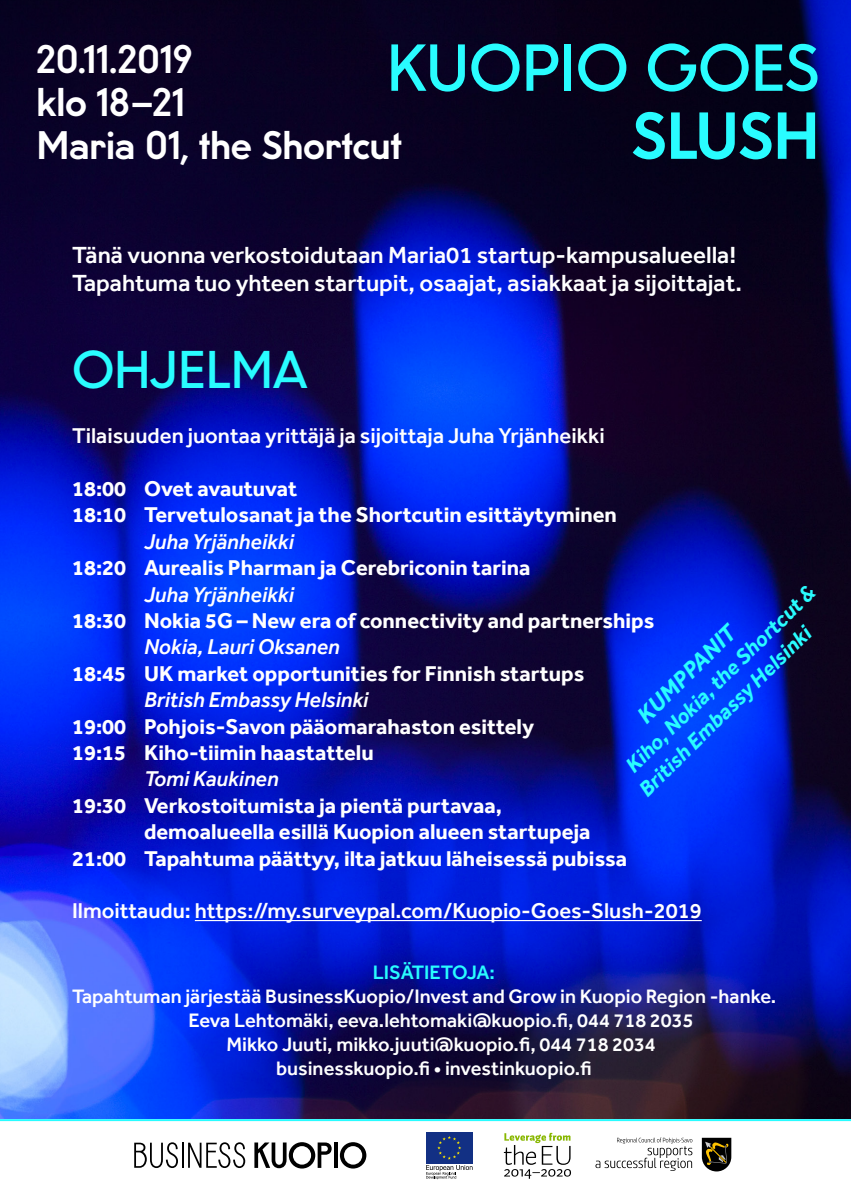
<style>
.page{position:relative;width:851px;height:1191px;background:#fff}
.page>*{position:absolute;margin:0;border:0;box-sizing:border-box;transform-origin:0 0}
.t1{font:500 60px "U8";letter-spacing:-.005em;color:#29fcff}
.t2{font:700 60px "U8";letter-spacing:-.005em;color:#29fcff}
.t3{font:500 48px "U8";color:#29fcff}
.t4{font:700 36px "U8";color:#fff}
.t5{font:500 24px "Effra";color:#fff}
.t6{font:italic 700 24px "Effra";color:#29fcff}
.t7{font:700 22px "Effra";color:#fff}
.t8{font:500 22px "Effra";color:#fff}
.t9{font:italic 500 22px "Effra";color:#fff}
.t10{font:italic 700 22px "Effra";color:#29fcff}
.t11{font:500 20px "Effra";color:#fff}
.t12{font:500 20px "Effra";letter-spacing:-.01em;color:#29fcff}
</style>
<div class="page">
<img style="left:0;top:0;width:850px;height:1119px">
<hr style="left:195px;top:920px;width:506px;height:1px;background:#fff">
<svg style="left:595px;top:1137px;width:97px;height:33px"></svg>
<svg style="left:701px;top:1137px;width:30px;height:34px"></svg>
<svg style="left:503px;top:1132px;width:68px;height:46px"></svg>
<div style="left:426px;top:1132px;width:46px;height:31px;background:#123084"></div>
<svg style="left:437px;top:1136px;width:24px;height:23px"></svg>
<svg style="left:426px;top:1165px;width:46px;height:14px"></svg>
<svg style="left:134px;top:1142px;width:111px;height:26px"></svg>
<hr style="left:334px;top:1142px;width:3px;height:25px;background:#000">
<svg style="left:340px;top:1142px;width:26px;height:26px"></svg>
<svg style="left:254px;top:1142px;width:77px;height:26px"></svg>
<hr style="left:0;top:1119px;width:850px;height:2px;background:#29fcff">
<p class="t1" style="left:386px;top:21px;width:435px">KUOPIO GOES</p>
<p class="t2" style="left:631px;top:89px;width:189px">SLUSH</p>
<p class="t4" style="left:36px;top:31px;width:157px">20.11.2019</p>
<p class="t4" style="left:36px;top:74px;width:150px">klo 18–21</p>
<p class="t4" style="left:36px;top:117px;width:367px">Maria 01, the Shortcut</p>
<p class="t5" style="left:72px;top:240px;width:665px">Tänä vuonna verkostoidutaan Maria01 startup-kampusalueella!</p>
<p class="t5" style="left:72px;top:269px;width:671px">Tapahtuma tuo yhteen startupit, osaajat, asiakkaat ja sijoittajat.</p>
<p class="t3" style="left:72px;top:332px;width:237px">OHJELMA</p>
<p class="t8" style="left:72px;top:422px;width:534px">Tilaisuuden juontaa yrittäjä ja sijoittaja Juha Yrjänheikki</p>
<p class="t7" style="left:72px;top:475px;width:227px">18:00 Ovet avautuvat</p>
<p class="t7" style="left:72px;top:502px;width:546px">18:10 Tervetulosanat ja the Shortcutin esittäytyminen</p>
<p class="t9" style="left:144px;top:528px;width:151px">Juha Yrjänheikki</p>
<p class="t7" style="left:72px;top:554px;width:460px">18:20 Aurealis Pharman ja Cerebriconin tarina</p>
<p class="t9" style="left:144px;top:581px;width:151px">Juha Yrjänheikki</p>
<p class="t7" style="left:72px;top:607px;width:583px">18:30 Nokia 5G – New era of connectivity and partnerships</p>
<p class="t9" style="left:144px;top:634px;width:197px">Nokia, Lauri Oksanen</p>
<p class="t7" style="left:72px;top:660px;width:513px">18:45 UK market opportunities for Finnish startups</p>
<p class="t9" style="left:144px;top:686px;width:226px">British Embassy Helsinki</p>
<p class="t7" style="left:72px;top:713px;width:463px">19:00 Pohjois-Savon pääomarahaston esittely</p>
<p class="t7" style="left:72px;top:739px;width:303px">19:15 Kiho-tiimin haastattelu</p>
<p class="t9" style="left:144px;top:766px;width:136px">Tomi Kaukinen</p>
<p class="t7" style="left:72px;top:792px;width:431px">19:30 Verkostoitumista ja pientä purtavaa,</p>
<p class="t7" style="left:144px;top:818px;width:448px">demoalueella esillä Kuopion alueen startupeja</p>
<p class="t7" style="left:72px;top:845px;width:556px">21:00 Tapahtuma päättyy, ilta jatkuu läheisessä pubissa</p>
<p class="t8" style="left:72px;top:898px;width:631px">Ilmoittaudu: https://my.surveypal.com/Kuopio-Goes-Slush-2019</p>
<p class="t10" style="left:619px;top:758px;width:258px;rotate:-44deg">Kiho, Nokia, the Shortcut &amp;</p>
<p class="t6" style="left:630px;top:708px;width:129px;rotate:-44deg">KUMPPANIT</p>
<p class="t10" style="left:632px;top:782px;width:233px;rotate:-44deg">British Embassy Helsinki</p>
<p class="t12" style="left:373px;top:960px;width:123px">LISÄTIETOJA:</p>
<p class="t11" style="left:72px;top:984px;width:705px">Tapahtuman järjestää BusinessKuopio/Invest and Grow in Kuopio Region -hanke.</p>
<p class="t11" style="left:189px;top:1008px;width:506px">Eeva Lehtomäki, eeva.lehtomaki@kuopio.fi, 044 718 2035</p>
<p class="t11" style="left:226px;top:1032px;width:431px">Mikko Juuti, mikko.juuti@kuopio.fi, 044 718 2034</p>
<p class="t11" style="left:276px;top:1056px;width:317px">businesskuopio.fi • investinkuopio.fi</p>
</div>
